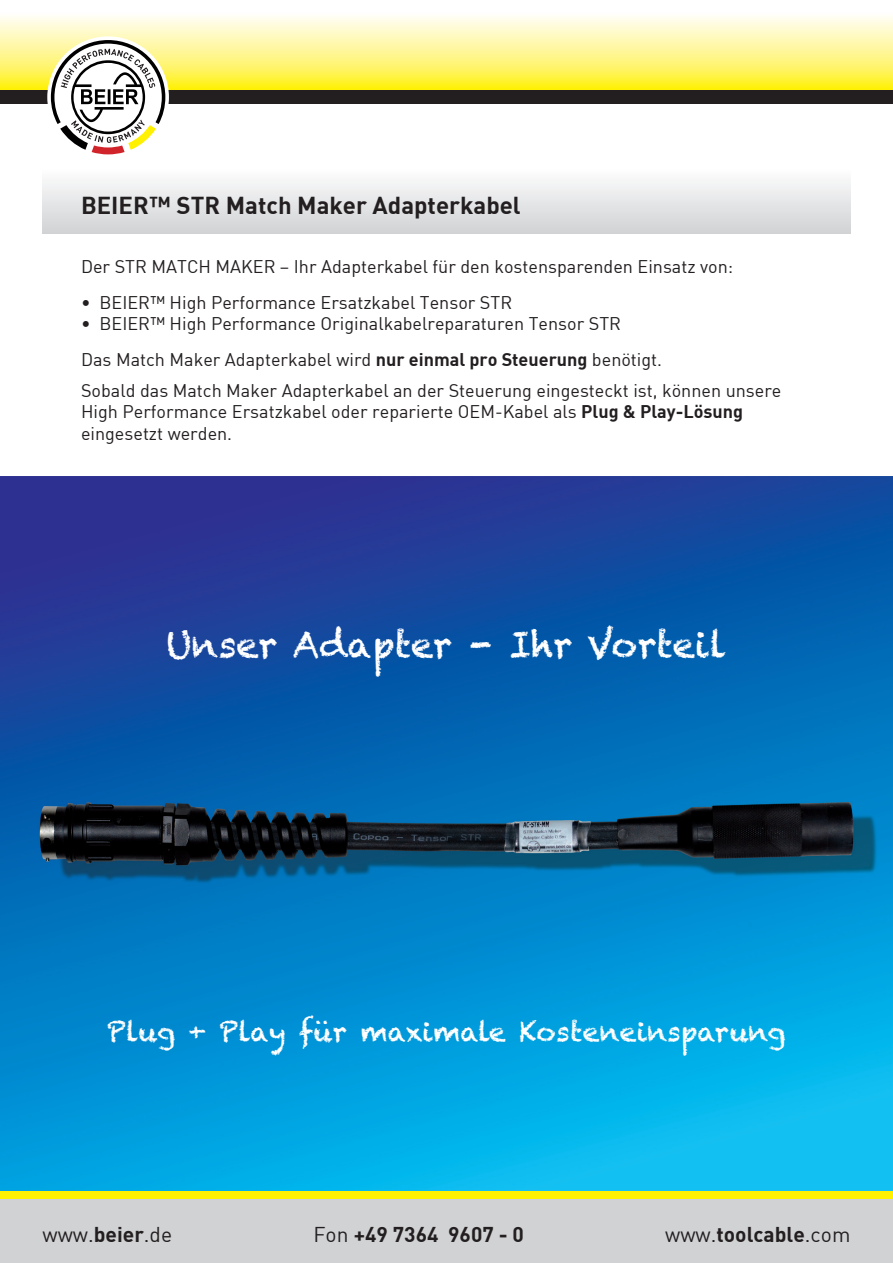
<style>
.page{position:relative;width:893px;height:1263px;background:#fff}
.page>*{position:absolute;margin:0;border:0;box-sizing:border-box;transform-origin:0 0}
.t1{font:36px "Chalkduster";color:#fff}
.t2{font:27px "Chalkduster";color:#fff}
.t3{font:24px "DIN Bold";color:#231f20}
.t4{font:21px "DIN Bold";color:#231f20}
.t5{font:21px "DIN";color:#231f20}
.t6{font:18px/21.6px "DIN";color:#231f20}
.s1{font-family:"DIN Bold"}
.s2{font-family:"DIN"}
</style>
<div class="page">
<div style="left:0;top:1199px;width:893px;height:64px;background:#d1d2d4"></div>
<div style="left:0;top:1191px;width:893px;height:8px;background:#fff101"></div>
<div style="left:43px;top:170px;width:807px;height:64px;background:linear-gradient(to bottom,#fcfdfd,#d1d2d5)"></div>
<img style="left:0;top:476px;width:893px;height:715px">
<div style="left:0;top:89px;width:893px;height:15px;background:#231f20"></div>
<svg style="left:0;top:16px;width:893px;height:73px"></svg>
<div style="left:47px;top:36px;width:122px;height:122px;background:#fff;border-radius:50%"></div>
<svg style="left:51px;top:40px;width:114px;height:114px"></svg>
<h3 class="t3" style="left:81px;top:190px;width:441px">BEIER™ STR Match Maker Adapterkabel</h3>
<p class="t6" style="left:81px;top:255px;width:654px">Der STR MATCH MAKER – Ihr Adapterkabel für den kostensparenden Einsatz von:</p>
<p class="t6" style="left:81px;top:291px;width:433px">• BEIER™ High Performance Ersatzkabel Tensor STR</p>
<p class="t6" style="left:81px;top:306px;width:583px;line-height:36px">• BEIER™ High Performance Originalkabelreparaturen Tensor STR<br>Das Match Maker Adapterkabel wird <span class="s1">nur einmal pro Steuerung</span> benötigt.</p>
<p class="t6" style="left:81px;top:379px;width:702px">Sobald das Match Maker Adapterkabel an der Steuerung eingesteckt ist, können unsere<br>High Performance Ersatzkabel oder reparierte OEM-Kabel als <span class="s1">Plug &amp; Play-Lösung </span>eingesetzt werden.</p>
<h1 class="t1" style="left:166px;top:623px;width:562px">Unser Adapter - Ihr Vorteil</h1>
<h2 class="t2" style="left:107px;top:1016px;width:680px">Plug + Play für maximale Kosteneinsparung</h2>
<p class="t4" style="left:313px;top:1220px;width:212px"><span class="s2">Fon</span> +49 7364 9607 - 0</p>
<p class="t5" style="left:43px;top:1221px;width:131px">www.<span class="s1">beier</span>.de</p>
<p class="t4" style="left:665px;top:1220px;width:187px"><span class="s2">www.</span>toolcable<span class="s2">.com</span></p>
</div>
